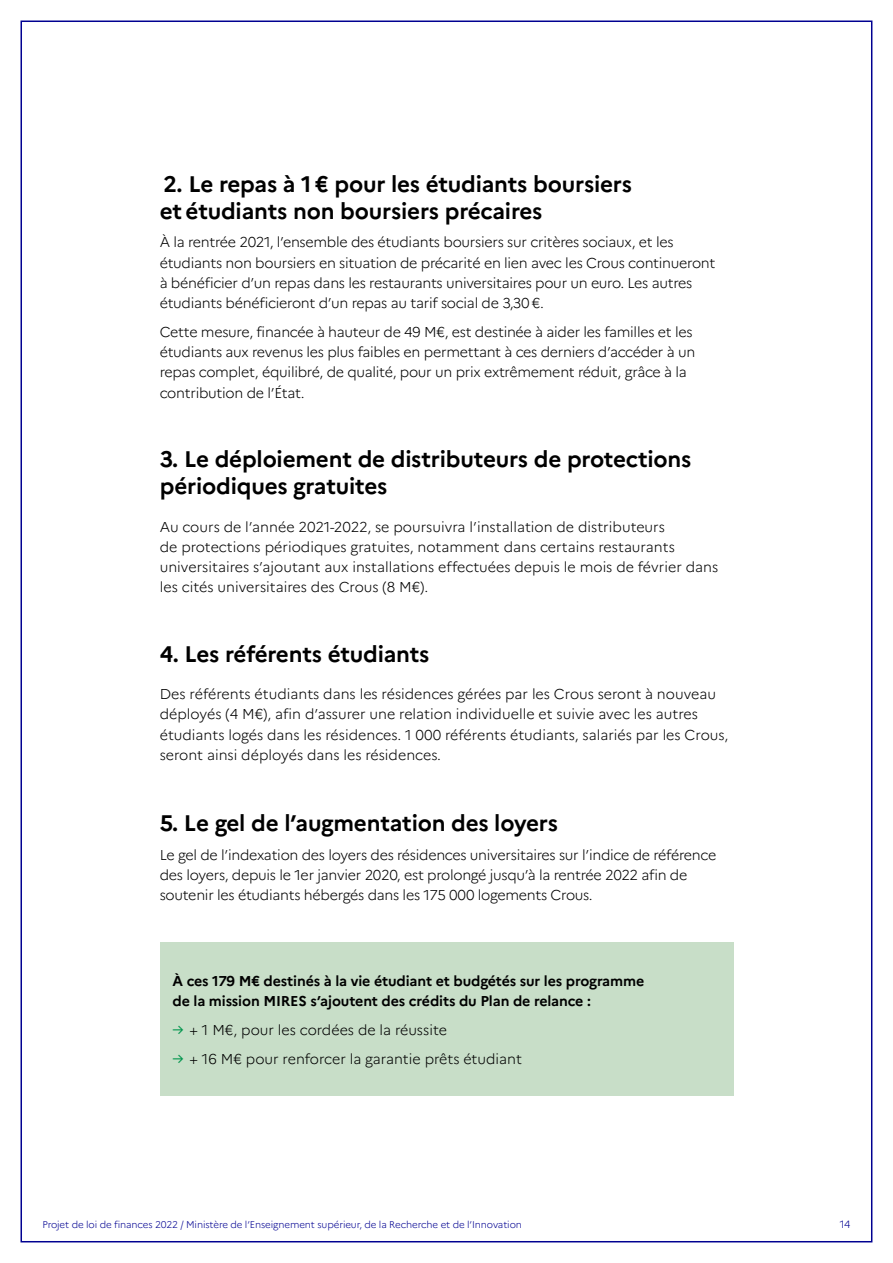
<style>
.page{position:relative;width:893px;height:1263px;background:#fff}
.page>*{position:absolute;margin:0;border:0;box-sizing:border-box;transform-origin:0 0}
.t1{font:700 22.5px/27px "Marianne";letter-spacing:-.01em;color:#000}
.t2{font:300 14.25px/20.2px "Marianne";letter-spacing:-.02em;color:#000}
.t3{font:300 14.25px/20.2px "Marianne";color:#000}
.t4{font:700 14.25px/20.2px "Marianne";letter-spacing:-.01em;color:#000}
.t5{font:300 10.5px "Marianne";color:#000091}
.t6{font:300 9.75px "Marianne";letter-spacing:-.01em;color:#000091}
.s1{font-weight:400;color:#00954c}
</style>
<div class="page">
<div style="left:160px;top:943px;width:573px;height:153px;background:#c8dec8"></div>
<h1 class="t1" style="left:160px;top:170px;width:474px">2. Le repas à 1 € pour les étudiants boursiers et étudiants non boursiers précaires</h1>
<p class="t2" style="left:160px;top:232px;width:557px">À la rentrée 2021, l’ensemble des étudiants boursiers sur critères sociaux, et les étudiants non boursiers en situation de précarité en lien avec les Crous continueront à bénéficier d’un repas dans les restaurants universitaires pour un euro. Les autres étudiants bénéficieront d’un repas au tarif social de 3,30 €.</p>
<p class="t2" style="left:160px;top:322px;width:537px">Cette mesure, financée à hauteur de 49 M€, est destinée à aider les familles et les étudiants aux revenus les plus faibles en permettant à ces derniers d’accéder à un repas complet, équilibré, de qualité, pour un prix extrêmement réduit, grâce à la contribution de l’État.</p>
<h1 class="t1" style="left:160px;top:446px;width:533px">3. Le déploiement de distributeurs de protections périodiques gratuites</h1>
<p class="t3" style="left:160px;top:516px;width:560px">Au cours de l’année 2021-2022, se poursuivra l’installation de distributeurs<br>de protections périodiques gratuites, notamment dans certains restaurants universitaires s’ajoutant aux installations effectuées depuis le mois de février dans les cités universitaires des Crous (8 M€).</p>
<h1 class="t1" style="left:160px;top:640px;width:271px">4. Les référents étudiants</h1>
<p class="t3" style="left:160px;top:684px;width:570px">Des référents étudiants dans les résidences gérées par les Crous seront à nouveau déployés (4 M€), afin d’assurer une relation individuelle et suivie avec les autres étudiants logés dans les résidences. 1 000 référents étudiants, salariés par les Crous, seront ainsi déployés dans les résidences.</p>
<h1 class="t1" style="left:160px;top:809px;width:400px">5. Le gel de l’augmentation des loyers</h1>
<p class="t2" style="left:160px;top:844px;width:558px">Le gel de l’indexation des loyers des résidences universitaires sur l’indice de référence des loyers, depuis le 1er janvier 2020, est prolongé jusqu’à la rentrée 2022 afin de soutenir les étudiants hébergés dans les 175 000 logements Crous.</p>
<p class="t4" style="left:173px;top:971px;width:473px">À ces 179 M€ destinés à la vie étudiant et budgétés sur les programme de la mission MIRES s’ajoutent des crédits du Plan de relance :</p>
<p class="t3" style="left:173px;top:1020px;width:276px"><span class="s1">→</span> + 1 M€, pour les cordées de la réussite</p>
<p class="t3" style="left:173px;top:1048px;width:351px"><span class="s1">→</span> + 16 M€ pour renforcer la garantie prêts étudiant</p>
<p class="t6" style="left:43px;top:1218px;width:481px">Projet de loi de finances 2022 / Ministère de l’Enseignement supérieur, de la Recherche et de l’Innovation</p>
<p class="t5" style="left:840px;top:1218px;width:12px">14</p>
</div>
